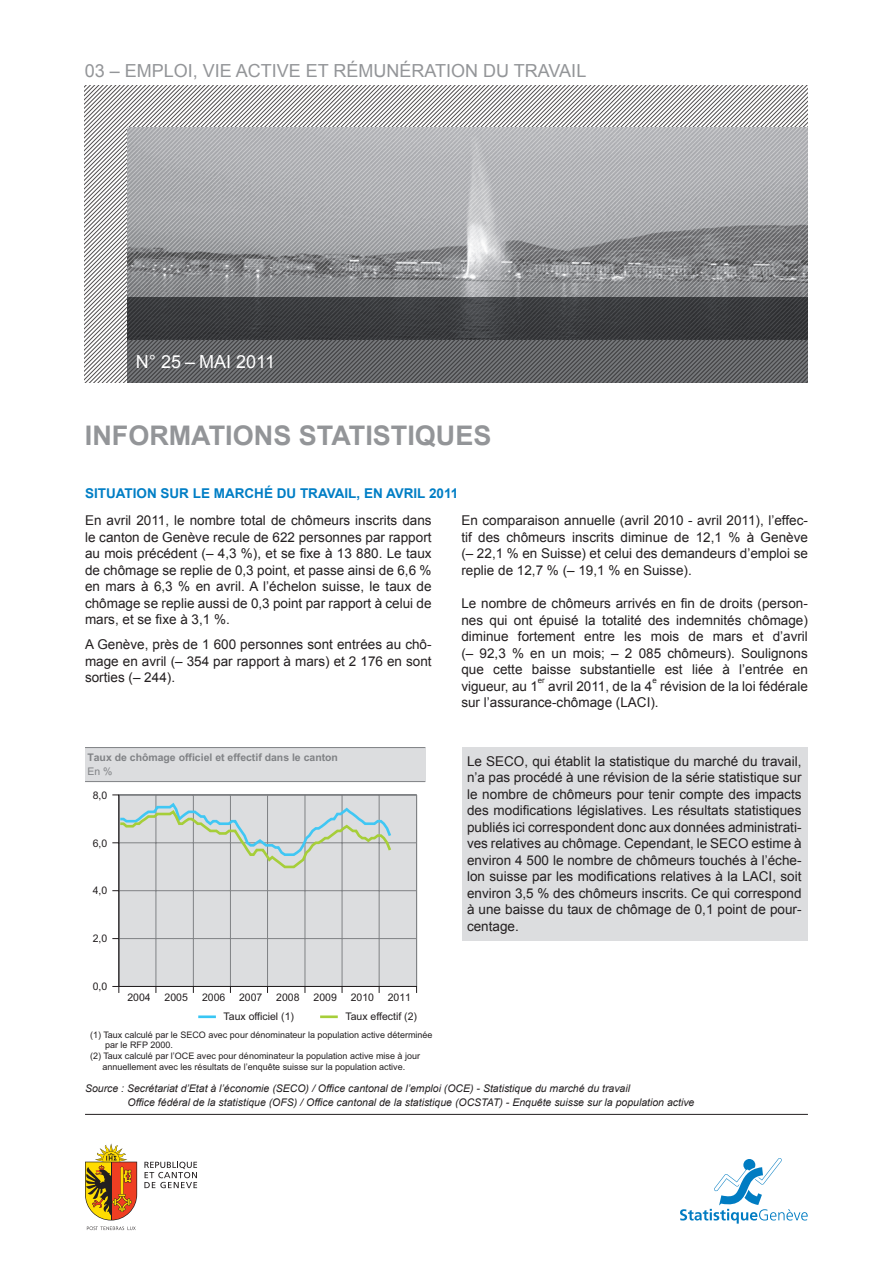
<style>
.page{position:relative;width:893px;height:1263px;background:#fff}
.page>*{position:absolute;margin:0;border:0;box-sizing:border-box;transform-origin:0 0}
.t1{font:700 27px "Arial";color:#939598}
.t2{font:18px "Arial";color:#939598}
.t3{font:18px "Arial";color:#fff}
.t4{font:13.5px/16.5px "Arial";color:#231f20;text-align:justify}
.t5{font:700 13.5px "Arial";color:#007ec5}
.t6{font:italic 10.5px/13.5px "Arial";color:#231f20}
.t7{font:10.5px "Arial";color:#231f20}
.t8{font:700 10.5px "Arial";color:#808285}
.t9{font:10.5px "Arial";color:#808285}
.t10{font:9px "Arial";color:#231f20}
.t11{font:7.8px "Arial";color:#231f20}
</style>
<div class="page">
<hr style="left:85px;top:1114px;width:723px;height:1px;background:#231f20">
<svg style="left:87px;top:1226px;width:49px;height:4px"></svg>
<svg style="left:85px;top:1143px;width:52px;height:77px"></svg>
<hr style="left:111px;top:1162px;width:1px;height:58px;background:#231f20">
<svg style="left:144px;top:1162px;width:53px;height:26px"></svg>
<svg style="left:680px;top:1158px;width:128px;height:65px"></svg>
<svg style="left:85px;top:85px;width:122px;height:298px"></svg>
<svg style="left:207px;top:85px;width:601px;height:43px"></svg>
<svg style="left:127px;top:128px;width:175px;height:170px;background:#a0a2a5"></svg>
<svg style="left:302px;top:128px;width:506px;height:170px;background:#a5a6a9"></svg>
<svg style="left:127px;top:298px;width:681px;height:85px;background:#4e4f52"></svg>
<div style="left:462px;top:747px;width:345px;height:194px;background:#dcdddf"></div>
<div style="left:85px;top:747px;width:340px;height:34px;background:#dcdddf"></div>
<hr style="left:85px;top:781px;width:340px;height:1px;background:#808285">
<hr style="left:85px;top:747px;width:340px;height:1px;background:#808285">
<hr style="left:198px;top:1015px;width:18px;height:3px;background:#38c6f4">
<hr style="left:320px;top:1015px;width:18px;height:3px;background:#a6ce39">
<div style="left:119px;top:795px;width:298px;height:191px;background:#dcdddf"></div>
<hr style="left:379px;top:795px;width:1px;height:191px;background:#808285">
<hr style="left:342px;top:795px;width:1px;height:191px;background:#808285">
<hr style="left:305px;top:795px;width:1px;height:191px;background:#808285">
<hr style="left:267px;top:795px;width:1px;height:191px;background:#808285">
<hr style="left:230px;top:795px;width:1px;height:191px;background:#808285">
<hr style="left:193px;top:795px;width:1px;height:191px;background:#808285">
<hr style="left:156px;top:795px;width:1px;height:191px;background:#808285">
<hr style="left:118px;top:842px;width:299px;height:1px;background:#808285">
<hr style="left:118px;top:890px;width:299px;height:1px;background:#808285">
<hr style="left:118px;top:938px;width:299px;height:1px;background:#808285">
<hr style="left:416px;top:795px;width:1px;height:191px;background:#808285">
<hr style="left:118px;top:795px;width:299px;height:1px;background:#808285">
<hr style="left:118px;top:986px;width:299px;height:1px;background:#231f20">
<hr style="left:119px;top:795px;width:1px;height:191px;background:#231f20">
<svg style="left:112px;top:986px;width:8px;height:7px"></svg>
<svg style="left:112px;top:795px;width:281px;height:76px"></svg>
<h2 class="t2" style="left:85px;top:58px;width:503px">03 – emploi , vi e active et rémunération du travai l</h2>
<h2 class="t3" style="left:136px;top:350px;width:141px">n° 25 – MAI 2011</h2>
<h1 class="t1" style="left:85px;top:418px;width:408px">informations statistiques</h1>
<p class="t5" style="left:85px;top:484px;width:9px">SITUATION</p>
<p class="t5" style="left:161px;top:484px;width:11px">SUR</p>
<p class="t5" style="left:193px;top:484px;width:32px">LE MAR</p>
<p class="t5" style="left:245px;top:484px;width:66px">CHÉ DU TRA</p>
<p class="t5" style="left:327px;top:484px;width:133px">VAI L, EN avril 2011</p>
<p class="t4" style="left:85px;top:513px;width:348px">En avril 2011, le nombre total de chômeurs inscrits dans le canton de Genève recule de 622 personnes par rapport au mois précédent (– 4,3 %), et se fixe à 13 880. Le taux de chômage se replie de 0,3 point, et passe ainsi de 6,6 % en mars à 6,3 % en avril. A l’échelon suisse, le taux de chômage se replie aussi de 0,3 point par rapport à celui de mars, et se fixe à 3,1 %.</p>
<p class="t4" style="left:85px;top:637px;width:348px">A Genève, près de 1 600 personnes sont entrées au chô&shy;mage en avril (– 354 par rapport à mars) et 2 176 en sont sorties (– 244).</p>
<p class="t8" style="left:87px;top:750px;width:252px">Taux de chômage officiel et effectif dans le canton</p>
<p class="t9" style="left:87px;top:765px;width:27px">En %</p>
<p class="t7" style="left:93px;top:788px;width:16px">8,0</p>
<p class="t7" style="left:93px;top:836px;width:16px">6,0</p>
<p class="t7" style="left:93px;top:884px;width:16px">4,0</p>
<p class="t7" style="left:93px;top:931px;width:16px">2,0</p>
<p class="t7" style="left:93px;top:979px;width:16px">0,0</p>
<p class="t7" style="left:127px;top:990px;width:25px">2004</p>
<p class="t7" style="left:165px;top:990px;width:25px">2005</p>
<p class="t7" style="left:202px;top:990px;width:25px">2006</p>
<p class="t7" style="left:239px;top:990px;width:25px">2007</p>
<p class="t7" style="left:276px;top:990px;width:25px">2008</p>
<p class="t7" style="left:314px;top:990px;width:25px">2009</p>
<p class="t7" style="left:351px;top:990px;width:25px">2010</p>
<p class="t7" style="left:388px;top:990px;width:25px">2011</p>
<p class="t7" style="left:224px;top:1010px;width:72px">Taux officiel (1)</p>
<p class="t7" style="left:345px;top:1010px;width:73px">Taux effectif (2)</p>
<p class="t10" style="left:90px;top:1028px;width:344px">(1) Taux calculé par le SECO avec pour dénominateur la population active déterminée</p>
<p class="t10" style="left:105px;top:1039px;width:69px">par le RFP 2000.</p>
<p class="t10" style="left:90px;top:1050px;width:331px">(2) Taux calculé par l’OCE avec pour dénominateur la population active mise à jour</p>
<p class="t10" style="left:103px;top:1061px;width:304px">annuellement avec les résultats de l’enquête suisse sur la population active.</p>
<p class="t4" style="left:461px;top:513px;width:348px">En comparaison annuelle (avril 2010 - avril 2011), l’effec&shy;tif des chômeurs inscrits diminue de 12,1 % à Genève (– 22,1 % en Suisse) et celui des demandeurs d’emploi se replie de 12,7 % (– 19,1 % en Suisse).</p>
<p class="t4" style="left:461px;top:596px;width:348px">Le nombre de chômeurs arrivés en fin de droits (person&shy;nes qui ont épuisé la totalité des indemnités chômage) diminue fortement entre les mois de mars et d’avril (– 92,3 % en un mois; – 2 085 chômeurs). Soulignons que cette baisse substantielle est liée à l’entrée en vigueur, au 1</p>
<p class="t11" style="left:538px;top:676px;width:9px">er</p>
<p class="t4" style="left:548px;top:678px;width:106px">avril 2011, de la 4</p>
<p class="t11" style="left:652px;top:676px;width:6px">e</p>
<p class="t4" style="left:660px;top:678px;width:149px">révision de la loi fédérale</p>
<p class="t4" style="left:461px;top:695px;width:199px">sur l’assurance-chômage (LACI).</p>
<p class="t4" style="left:467px;top:753px;width:39px">Le SECO</p>
<p class="t4" style="left:467px;top:753px;width:336px;text-indent:57px">, qui établit la statistique du marché du travail, n’a pas procédé à une révision de la série statistique sur le nombre de chômeurs pour tenir compte des impacts des modifications législatives. Les résultats statistiques publiés ici correspondent donc aux données administrati&shy;ves relatives au chômage. Cependant, le SECO estime à environ 4 500 le nombre de chômeurs touchés à l’éche&shy;lon suisse par les modifications relatives à la LACI, soit environ 3,5 % des chômeurs inscrits. Ce qui correspond à une baisse du taux de chômage de 0,1 point de pour&shy;centage.</p>
<p class="t6" style="left:128px;top:1082px;width:568px;text-indent:-43px">Source : Secrétariat d’Etat à l’économie (SECO) / Office cantonal de l’emploi (OCE) - Statistique du marché du travail<br>Office fédéral de la statistique (OFS) / Office cantonal de la statistique (OCSTAT) - Enquête suisse sur la population active</p>
</div>
